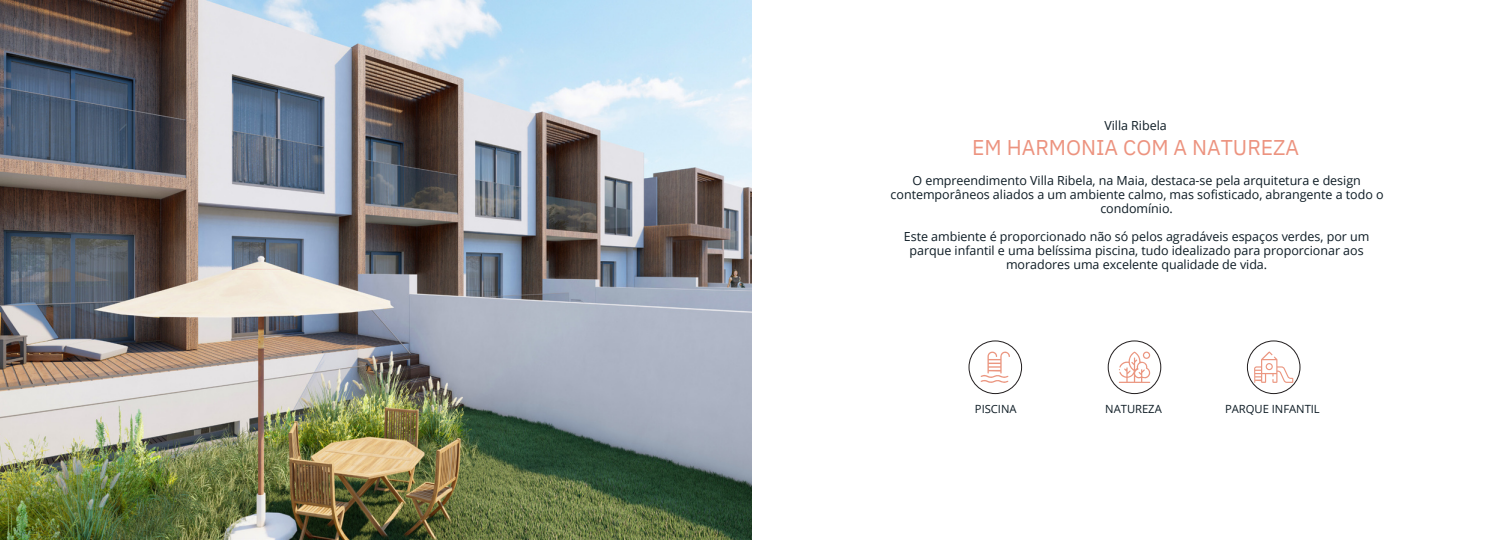
<style>
.page{position:relative;width:1503px;height:540px;background:#fff}
.page>*{position:absolute;margin:0;border:0;box-sizing:border-box;transform-origin:0 0}
.t1{font:21.25px "IBM Plex Sans";color:#ec937f}
.t2{font:12.5px/14px "Open Sans";letter-spacing:-.005em;color:#0d1b24;text-align:center}
.t3{font:11.25px "Open Sans";color:#0d1b24}
</style>
<div class="page">
<svg style="left:980px;top:351px;width:30px;height:31px"></svg>
<svg style="left:1119px;top:351px;width:31px;height:31px"></svg>
<svg style="left:1254px;top:351px;width:39px;height:31px"></svg>
<div style="left:968px;top:340px;width:53px;height:53px;border:1px solid #231f20;border-radius:50%"></div>
<div style="left:1107px;top:340px;width:54px;height:53px;border:1px solid #231f20;border-radius:50%"></div>
<div style="left:1247px;top:340px;width:53px;height:53px;border:1px solid #231f20;border-radius:50%"></div>
<img style="left:0;top:0;width:751px;height:538px">
<p class="t2" style="left:1104px;top:118px;width:64px">Villa Ribela</p>
<h2 class="t1" style="left:972px;top:133px;width:328px">EM HARMONIA COM A NATUREZA</h2>
<h2 class="t2" style="left:890px;top:173px;width:494px">O empreendimento Villa Ribela, na Maia, destaca-se pela arquitetura e design contemporâneos aliados a um ambiente calmo, mas sofisticado, abrangente a todo o condomínio.</h2>
<h1 class="t2" style="left:904px;top:229px;width:467px">Este ambiente é proporcionado não só pelos agradáveis espaços verdes, por um parque infantil e uma belíssima piscina, tudo idealizado para proporcionar aos moradores uma excelente qualidade de vida.</h1>
<h2 class="t3" style="left:975px;top:400px;width:43px">PISCINA</h2>
<p class="t3" style="left:1105px;top:400px;width:58px">NATUREZA</p>
<p class="t3" style="left:1225px;top:400px;width:96px">PARQUE INFANTIL</p>
</div>
